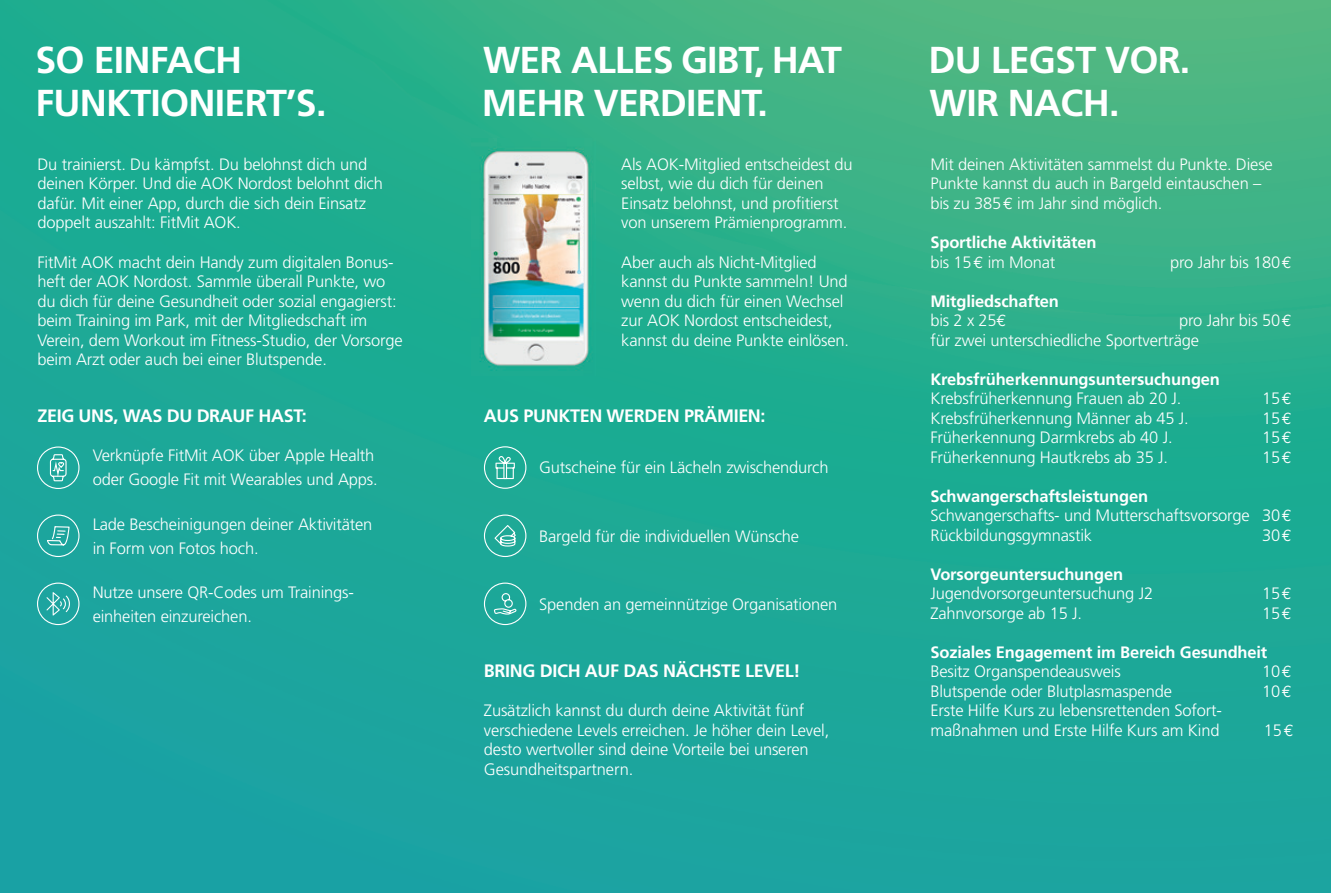
<style>
.page{position:relative;width:1331px;height:893px;background:#fff}
.page>*{position:absolute;margin:0;border:0;box-sizing:border-box;transform-origin:0 0}
.t1{font:700 37.5px/43.5px "Frutiger";letter-spacing:-.02em;color:#fff}
.t2{font:700 18px "Frutiger";letter-spacing:-.02em;color:#fff}
.t3{font:300 16.5px/19.5px "Frutiger";letter-spacing:-.01em;color:#fff}
.t4{font:700 16.5px/19.5px "Frutiger";letter-spacing:-.01em;color:#fff}
.s1{font-family:"Euro Mono";font-weight:400}
.s2{font-weight:300}
.s3{font-weight:700}
</style>
<div class="page">
<img style="left:0;top:369px;width:1010px;height:524px">
<img style="left:1010px;top:0;width:321px;height:893px">
<div style="left:0;top:0;width:478px;height:369px;background:#1eac90"></div>
<img style="left:587px;top:0;width:425px;height:369px">
<img style="left:478px;top:0;width:109px;height:138px">
<img style="left:471px;top:138px;width:125px;height:238px">
<svg style="left:37px;top:446px;width:43px;height:43px;background:#41b4ab"></svg>
<svg style="left:37px;top:514px;width:43px;height:43px;background:#3bb1aa"></svg>
<svg style="left:37px;top:583px;width:43px;height:42px;background:#3cb0ac"></svg>
<svg style="left:484px;top:446px;width:42px;height:43px;background:#41b8a5"></svg>
<svg style="left:484px;top:514px;width:42px;height:43px;background:#3fb5a6"></svg>
<svg style="left:484px;top:583px;width:42px;height:42px;background:#3cb3a7"></svg>
<h1 class="t1" style="left:35px;top:38px;width:293px">SO EINFACH<br>FUNKTIONIERT’S.</h1>
<p class="t3" style="left:37px;top:154px;width:347px">Du trainierst. Du kämpfst. Du belohnst dich und deinen Körper. Und die AOK Nordost belohnt dich dafür. Mit einer App, durch die sich dein Einsatz doppelt auszahlt: FitMit AOK.</p>
<p class="t3" style="left:37px;top:252px;width:367px">FitMit AOK macht dein Handy zum digitalen Bonus&shy;heft der AOK Nordost. Sammle überall Punkte, wo du dich für deine Gesundheit oder sozial engagierst: beim Training im Park, mit der Mitgliedschaft im Verein, dem Workout im Fitness-Studio, der Vorsorge beim Arzt oder auch bei einer Blutspende.</p>
<p class="t2" style="left:37px;top:405px;width:271px">ZEIG UNS, WAS DU DRAUF HAST:</p>
<p class="t3" style="left:93px;top:444px;width:286px;line-height:24px">Verknüpfe FitMit AOK über Apple Health oder Google Fit mit Wearables und Apps.</p>
<p class="t3" style="left:93px;top:512px;width:281px;line-height:24px">Lade Bescheinigungen deiner Aktivitäten in Form von Fotos hoch.</p>
<p class="t3" style="left:93px;top:580px;width:263px;line-height:24px">Nutze unsere QR-Codes um Trainings&shy;einheiten einzureichen.</p>
<h1 class="t1" style="left:482px;top:38px;width:361px">WER ALLES GIBT, HAT<br>MEHR VERDIENT.</h1>
<p class="t3" style="left:621px;top:154px;width:233px">Als AOK-Mitglied entscheidest du selbst, wie du dich für deinen<br>Einsatz belohnst, und profitierst von unserem Prämienprogramm.</p>
<p class="t3" style="left:621px;top:252px;width:229px">Aber auch als Nicht-Mitglied kannst du Punkte sammeln! Und wenn du dich für einen Wechsel zur AOK Nordost entscheidest, kannst du deine Punkte einlösen.</p>
<p class="t2" style="left:484px;top:405px;width:283px">AUS PUNKTEN WERDEN PRÄMIEN:</p>
<p class="t3" style="left:539px;top:458px;width:291px">Gutscheine für ein Lächeln zwischendurch</p>
<p class="t3" style="left:539px;top:526px;width:261px">Bargeld für die individuellen Wünsche</p>
<p class="t3" style="left:539px;top:594px;width:300px">Spenden an gemeinnützige Organisationen</p>
<p class="t2" style="left:484px;top:660px;width:318px">BRING DICH AUF DAS NÄCHSTE LEVEL!</p>
<p class="t3" style="left:484px;top:700px;width:347px">Zusätzlich kannst du durch deine Aktivität fünf verschiedene Levels erreichen. Je höher dein Level, desto wertvoller sind deine Vorteile bei unseren Gesundheitspartnern.</p>
<h1 class="t1" style="left:928px;top:38px;width:263px">DU LEGST VOR.<br>WIR NACH.</h1>
<p class="t3" style="left:930px;top:154px;width:344px">Mit deinen Aktivitäten sammelst du Punkte. Diese<br>Punkte kannst du auch in Bargeld eintauschen – bis zu 385 <span class="s1">€</span> im Jahr sind möglich.</p>
<p class="t4" style="left:930px;top:232px;width:168px">Sportliche Aktivitäten <span class="s2">bis 15</span> <span class="s1">€</span> <span class="s2">im Monat</span></p>
<p class="t3" style="left:1170px;top:252px;width:123px">pro Jahr bis 180 <span class="s1">€</span></p>
<p class="t4" style="left:930px;top:291px;width:130px">Mitgliedschaften <span class="s2">bis 2 x 25</span><span class="s1">€</span></p>
<p class="t3" style="left:930px;top:311px;width:363px;text-indent:249px">pro Jahr bis 50 <span class="s1">€ </span>für zwei unterschiedliche Sportverträge</p>
<p class="t4" style="left:930px;top:369px;width:291px">Krebsfrüherkennungsuntersuchungen</p>
<p class="t3" style="left:930px;top:389px;width:252px">Krebsfrüherkennung Frauen ab 20 J.</p>
<p class="t3" style="left:1262px;top:389px;width:31px">15 <span class="s1">€</span></p>
<p class="t3" style="left:930px;top:408px;width:260px">Krebsfrüherkennung Männer ab 45 J.</p>
<p class="t3" style="left:1262px;top:408px;width:31px">15 <span class="s1">€</span></p>
<p class="t3" style="left:930px;top:428px;width:244px">Früherkennung Darmkrebs ab 40 J.</p>
<p class="t3" style="left:1262px;top:428px;width:31px">15 <span class="s1">€</span></p>
<p class="t3" style="left:930px;top:447px;width:239px">Früherkennung Hautkrebs ab 35 J.</p>
<p class="t3" style="left:1262px;top:447px;width:31px">15 <span class="s1">€</span></p>
<p class="t3" style="left:930px;top:486px;width:363px"><span class="s3">Schwangerschaftsleistungen<br></span>Schwangerschafts- und Mutterschaftsvorsorge 30 <span class="s1">€<br></span>Rückbildungsgymnastik</p>
<p class="t3" style="left:1262px;top:525px;width:31px">30 <span class="s1">€</span></p>
<p class="t4" style="left:930px;top:564px;width:194px">Vorsorgeuntersuchungen</p>
<p class="t3" style="left:930px;top:584px;width:224px">Jugendvorsorgeuntersuchung J2</p>
<p class="t3" style="left:1262px;top:584px;width:31px">15 <span class="s1">€</span></p>
<p class="t3" style="left:930px;top:603px;width:153px">Zahnvorsorge ab 15 J.</p>
<p class="t3" style="left:1262px;top:603px;width:31px">15 <span class="s1">€</span></p>
<p class="t4" style="left:930px;top:642px;width:338px">Soziales Engagement im Bereich Gesundheit</p>
<p class="t3" style="left:930px;top:662px;width:192px">Besitz Organspendeausweis</p>
<p class="t3" style="left:1262px;top:662px;width:31px">10 <span class="s1">€</span></p>
<p class="t3" style="left:930px;top:681px;width:243px">Blutspende oder Blutplasmaspende</p>
<p class="t3" style="left:1262px;top:681px;width:31px">10 <span class="s1">€</span></p>
<p class="t3" style="left:930px;top:701px;width:293px">Erste Hilfe Kurs zu lebensrettenden Sofort&shy;maßnahmen und Erste Hilfe Kurs am Kind</p>
<p class="t3" style="left:1264px;top:720px;width:31px">15 <span class="s1">€</span></p>
</div>
